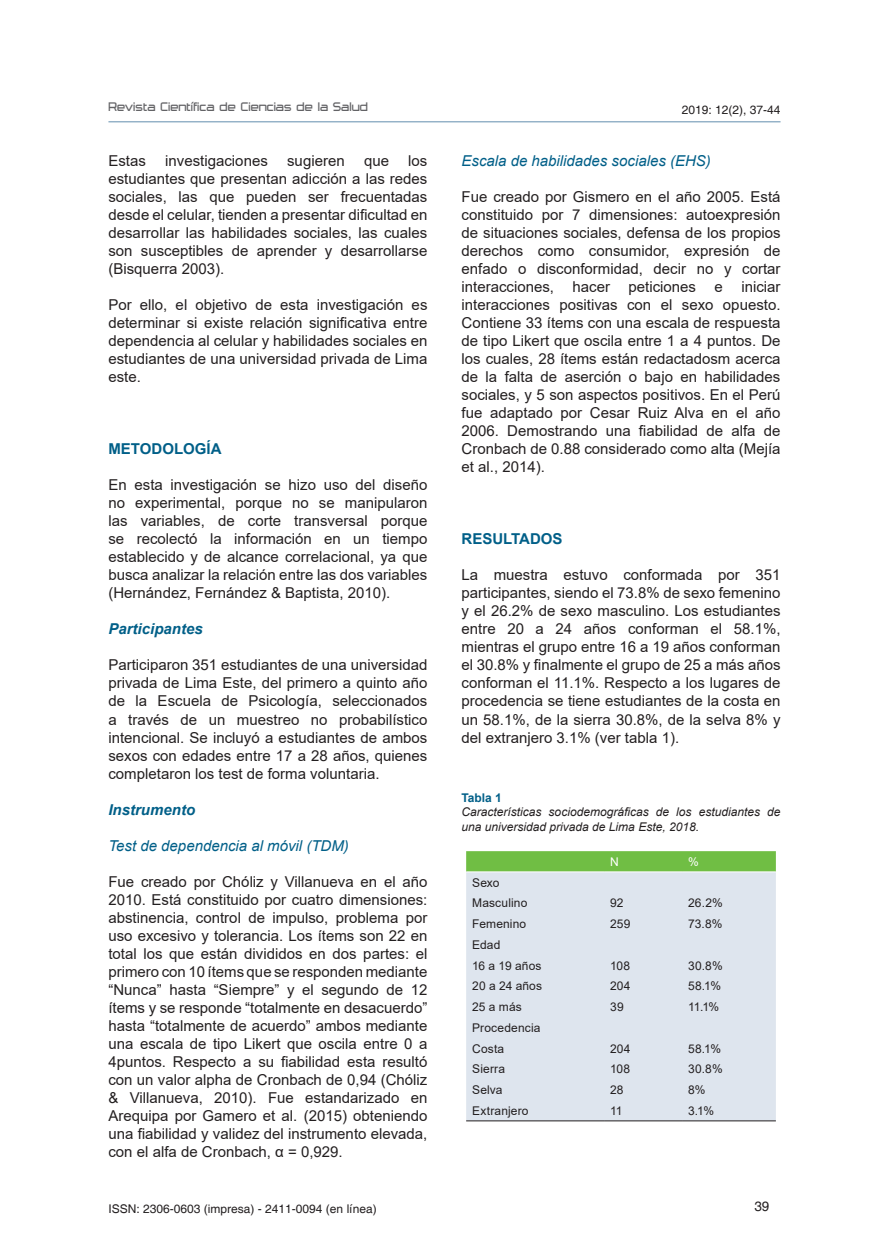
<style>
.page{position:relative;width:872px;height:1255px;background:#fff}
.page>*{position:absolute;margin:0;border:0;box-sizing:border-box;transform-origin:0 0}
.TEXTO_CUERPO_GENERAL{font:15px/18px "Arial";color:#231f20;text-align:justify}
.TEXTO_CUERPO_GENERAL-2{font:italic 15px "Arial";color:#005f88}
.TEXTO_CUERPO_GENERAL-3{font:italic 700 15px "Arial";color:#005f88}
.TEXTO_CUERPO_GENERAL-4{font:700 15px "Arial";color:#005f88}
.t1{font:300 13.5px "Trade Marker";letter-spacing:.01em;color:#636366;scale:.85 1}
.t2{font:13.5px "Helvetica";color:#231f20}
.TEXTO_BIBLIOGRAFIA{font:12px "Arial";letter-spacing:.01em;color:#231f20}
.subtituto_tabla{font:italic 12px/14.4px "Arial";color:#231f20}
.t3{font:12px "Helvetica";color:#231f20}
.tabla_titulo_1{font:700 12px "Arial";color:#005f88}
.TEXTO_BIBLIOGRAFIA-2{font:12px "Arial";color:#fff}
</style>
<div class="page">
<hr style="left:108px;top:121px;width:672px;height:1px;background:#749bb7">
<div style="left:466px;top:851px;width:310px;height:20px;background:#70be44"></div>
<div style="left:466px;top:872px;width:310px;height:248px;background:#dee5ee"></div>
<hr style="left:466px;top:1120px;width:138px;height:1px;background:#231f20">
<hr style="left:604px;top:1120px;width:78px;height:1px;background:#231f20">
<hr style="left:682px;top:1120px;width:94px;height:1px;background:#231f20">
<p class="t1" style="left:108px;top:99px;width:307px">Revista Científica de Ciencias de la Salud</p>
<p class="t3" style="left:681px;top:102px;width:100px">2019: 12(2), 37-44</p>
<p class="TEXTO_CUERPO_GENERAL" style="left:108px;top:152px;width:39px">Estas</p>
<p class="TEXTO_CUERPO_GENERAL" style="left:165px;top:152px;width:104px">investigaciones</p>
<p class="TEXTO_CUERPO_GENERAL" style="left:287px;top:152px;width:59px">sugieren</p>
<p class="TEXTO_CUERPO_GENERAL" style="left:364px;top:152px;width:27px">que</p>
<p class="TEXTO_CUERPO_GENERAL-2" style="left:461px;top:151px;width:251px">Escala de habilidades sociales (EHS)</p>
<p class="TEXTO_CUERPO_GENERAL" style="left:461px;top:188px;width:320px">Fue creado por Gismero en el año 2005. Está constituido por 7 dimensiones: autoexpresión de situaciones sociales, defensa de los propios derechos como consumidor, expresión de enfado o disconformidad, decir no y cortar interacciones, hacer peticiones e iniciar interacciones positivas con el sexo opuesto.<br>Contiene 33 ítems con una escala de respuesta de tipo Likert que oscila entre 1 a 4 puntos. De los cuales, 28 ítems están redactadosm acerca de la falta de aserción o bajo en habilidades sociales, y 5 son aspectos positivos. En el Perú fue adaptado por Cesar Ruiz Alva en el año 2006. Demostrando una fiabilidad de alfa de Cronbach de 0.88 considerado como alta (Mejía et al., 2014).</p>
<p class="TEXTO_CUERPO_GENERAL" style="left:108px;top:152px;width:320px;text-indent:300px">los estudiantes que presentan adicción a las redes sociales, las que pueden ser frecuentadas desde el celular, tienden a presentar dificultad en desarrollar las habilidades sociales, las cuales son susceptibles de aprender y desarrollarse (Bisquerra 2003).</p>
<p class="TEXTO_CUERPO_GENERAL" style="left:108px;top:296px;width:320px">Por ello, el objetivo de esta investigación es determinar si existe relación significativa entre dependencia al celular y habilidades sociales en estudiantes de una universidad privada de Lima este.</p>
<p class="TEXTO_CUERPO_GENERAL-4" style="left:108px;top:438px;width:115px">METODOLOGÍA</p>
<p class="TEXTO_CUERPO_GENERAL" style="left:108px;top:476px;width:320px">En esta investigación se hizo uso del diseño no experimental, porque no se manipularon las variables, de corte transversal porque se recolectó la información en un tiempo establecido y de alcance correlacional, ya que busca analizar la relación entre las dos variables (Hernández, Fernández &amp; Baptista, 2010).</p>
<p class="TEXTO_CUERPO_GENERAL-3" style="left:108px;top:619px;width:96px">Participantes</p>
<p class="TEXTO_CUERPO_GENERAL" style="left:108px;top:656px;width:320px">Participaron 351 estudiantes de una universidad privada de Lima Este, del primero a quinto año de la Escuela de Psicología, seleccionados a través de un muestreo no probabilístico intencional. Se incluyó a estudiantes de ambos sexos con edades entre 17 a 28 años, quienes completaron los test de forma voluntaria.</p>
<p class="TEXTO_CUERPO_GENERAL-3" style="left:108px;top:799px;width:88px">Instrumento</p>
<p class="TEXTO_CUERPO_GENERAL-2" style="left:108px;top:835px;width:242px">Test de dependencia al móvil (TDM)</p>
<p class="TEXTO_CUERPO_GENERAL" style="left:108px;top:872px;width:320px">Fue creado por Chóliz y Villanueva en el año 2010. Está constituido por cuatro dimensiones: abstinencia, control de impulso, problema por uso excesivo y tolerancia. Los ítems son 22 en total los que están divididos en dos partes: el primero con 10 ítems que se responden mediante “Nunca” hasta “Siempre” y el segundo de 12 ítems y se responde “totalmente en desacuerdo” hasta “totalmente de acuerdo” ambos mediante una escala de tipo Likert que oscila entre 0 a 4puntos. Respecto a su fiabilidad esta resultó con un valor alpha de Cronbach de 0,94 (Chóliz &amp; Villanueva, 2010). Fue estandarizado en Arequipa por Gamero et al. (2015) obteniendo una fiabilidad y validez del instrumento elevada, con el alfa de Cronbach, α = 0,929.</p>
<p class="TEXTO_CUERPO_GENERAL-4" style="left:461px;top:528px;width:103px">RESULTADOS</p>
<p class="TEXTO_CUERPO_GENERAL" style="left:461px;top:566px;width:320px">La muestra estuvo conformada por 351 participantes, siendo el 73.8% de sexo femenino y el 26.2% de sexo masculino. Los estudiantes entre 20 a 24 años conforman el 58.1%, mientras el grupo entre 16 a 19 años conforman el 30.8% y finalmente el grupo de 25 a más años conforman el 11.1%. Respecto a los lugares de procedencia se tiene estudiantes de la costa en un 58.1%, de la sierra 30.8%, de la selva 8% y del extranjero 3.1% (ver tabla 1).</p>
<p class="tabla_titulo_1" style="left:461px;top:789px;width:42px">Tabla 1</p>
<p class="subtituto_tabla" style="left:461px;top:805px;width:320px">Características sociodemográficas de los estudiantes de una universidad privada de Lima Este, 2018.</p>
<p class="TEXTO_BIBLIOGRAFIA-2" style="left:610px;top:853px;width:10px">N</p>
<p class="TEXTO_BIBLIOGRAFIA-2" style="left:688px;top:853px;width:12px">%</p>
<p class="TEXTO_BIBLIOGRAFIA" style="left:472px;top:874px;width:29px">Sexo</p>
<p class="TEXTO_BIBLIOGRAFIA" style="left:472px;top:894px;width:57px">Masculino</p>
<p class="TEXTO_BIBLIOGRAFIA" style="left:610px;top:894px;width:15px">92</p>
<p class="TEXTO_BIBLIOGRAFIA" style="left:688px;top:894px;width:36px">26.2%</p>
<p class="TEXTO_BIBLIOGRAFIA" style="left:472px;top:915px;width:56px">Femenino</p>
<p class="TEXTO_BIBLIOGRAFIA" style="left:610px;top:915px;width:22px">259</p>
<p class="TEXTO_BIBLIOGRAFIA" style="left:688px;top:915px;width:36px">73.8%</p>
<p class="TEXTO_BIBLIOGRAFIA" style="left:472px;top:936px;width:30px">Edad</p>
<p class="TEXTO_BIBLIOGRAFIA" style="left:472px;top:957px;width:71px">16 a 19 años</p>
<p class="TEXTO_BIBLIOGRAFIA" style="left:610px;top:957px;width:22px">108</p>
<p class="TEXTO_BIBLIOGRAFIA" style="left:688px;top:957px;width:36px">30.8%</p>
<p class="TEXTO_BIBLIOGRAFIA" style="left:472px;top:977px;width:71px">20 a 24 años</p>
<p class="TEXTO_BIBLIOGRAFIA" style="left:610px;top:977px;width:22px">204</p>
<p class="TEXTO_BIBLIOGRAFIA" style="left:688px;top:977px;width:34px">58.1%</p>
<p class="TEXTO_BIBLIOGRAFIA" style="left:472px;top:998px;width:51px">25 a más</p>
<p class="TEXTO_BIBLIOGRAFIA" style="left:610px;top:998px;width:15px">39</p>
<p class="TEXTO_BIBLIOGRAFIA" style="left:688px;top:998px;width:33px">11.1%</p>
<p class="TEXTO_BIBLIOGRAFIA" style="left:472px;top:1019px;width:70px">Procedencia</p>
<p class="TEXTO_BIBLIOGRAFIA" style="left:472px;top:1040px;width:34px">Costa</p>
<p class="TEXTO_BIBLIOGRAFIA" style="left:610px;top:1040px;width:22px">204</p>
<p class="TEXTO_BIBLIOGRAFIA" style="left:688px;top:1040px;width:34px">58.1%</p>
<p class="TEXTO_BIBLIOGRAFIA" style="left:472px;top:1060px;width:34px">Sierra</p>
<p class="TEXTO_BIBLIOGRAFIA" style="left:610px;top:1060px;width:22px">108</p>
<p class="TEXTO_BIBLIOGRAFIA" style="left:688px;top:1060px;width:36px">30.8%</p>
<p class="TEXTO_BIBLIOGRAFIA" style="left:472px;top:1081px;width:32px">Selva</p>
<p class="TEXTO_BIBLIOGRAFIA" style="left:610px;top:1081px;width:15px">28</p>
<p class="TEXTO_BIBLIOGRAFIA" style="left:688px;top:1081px;width:19px">8%</p>
<p class="TEXTO_BIBLIOGRAFIA" style="left:472px;top:1102px;width:58px">Extranjero</p>
<p class="TEXTO_BIBLIOGRAFIA" style="left:610px;top:1102px;width:14px">11</p>
<p class="TEXTO_BIBLIOGRAFIA" style="left:688px;top:1102px;width:27px">3.1%</p>
<p class="t3" style="left:108px;top:1201px;width:270px">ISSN: 2306-0603 (impresa) - 2411-0094 (en línea)</p>
<p class="t2" style="left:754px;top:1198px;width:17px">39</p>
</div>
